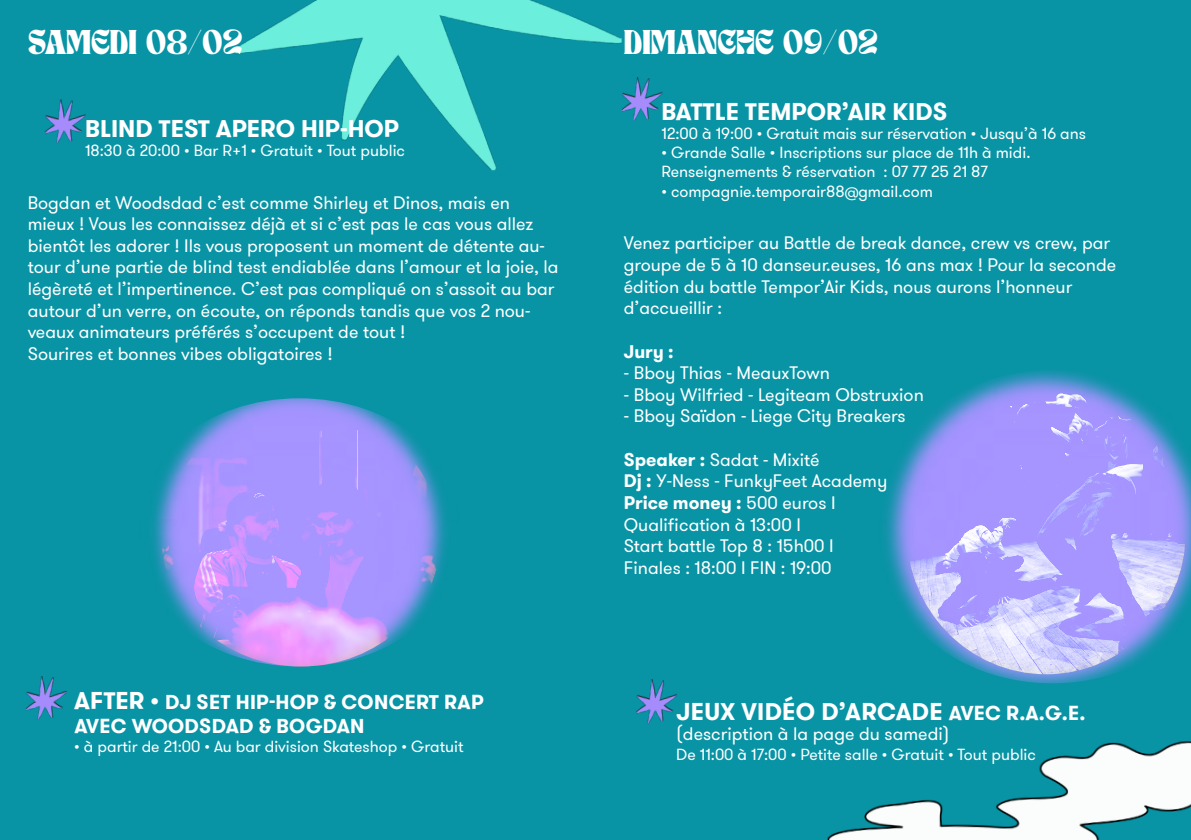
<style>
.page{position:relative;width:1191px;height:840px;background:#fff}
.page>*{position:absolute;margin:0;border:0;box-sizing:border-box;transform-origin:0 0}
.t1{font:700 24px "GT Walsheim Pro";color:#fff}
.t2{font:24px "TAN NIMBUS";color:#fff}
.t3{font:700 20px/24px "GT Walsheim Pro";letter-spacing:.015em;color:#fff}
.t4{font:18px/21.6px "GT Walsheim Pro";color:#fff}
.t5{font:700 18px "GT Walsheim Pro";color:#fff}
.t6{font:16px/19.2px "GT Walsheim Pro";color:#fff}
.s1{font-size:24px}
.s2{font-weight:700}
.s3{font-size:20px}
</style>
<div class="page">
<div style="left:0;top:0;width:605px;height:839px;background:#0894a5"></div>
<div style="left:584px;top:0;width:607px;height:839px;background:#0894a5"></div>
<img style="left:234px;top:0;width:388px;height:171px">
<img style="left:827px;top:741px;width:364px;height:98px">
<img style="left:886px;top:371px;width:305px;height:312px">
<img style="left:907px;top:390px;width:278px;height:284px">
<img style="left:618px;top:74px;width:45px;height:48px">
<img style="left:636px;top:679px;width:42px;height:44px">
<img style="left:154px;top:398px;width:292px;height:183px">
<img style="left:162px;top:408px;width:278px;height:258px">
<img style="left:44px;top:99px;width:42px;height:44px">
<img style="left:26px;top:676px;width:41px;height:44px">
<h1 class="t2" style="left:28px;top:31px;width:216px">SAMEDI 08/02</h1>
<h1 class="t2" style="left:624px;top:31px;width:256px">DIMANCHE 09/02</h1>
<h1 class="t1" style="left:85px;top:113px;width:315px">BLIND TEST APERO HIP-HOP</h1>
<p class="t6" style="left:85px;top:141px;width:321px">18:30 à 20:00 • Bar R+1 • Gratuit • Tout public</p>
<p class="t4" style="left:28px;top:192px;width:532px">Bogdan et Woodsdad c’est comme Shirley et Dinos, mais en mieux ! Vous les connaissez déjà et si c’est pas le cas vous allez bientôt les adorer ! Ils vous proposent un moment de détente au&shy;tour d’une partie de blind test endiablée dans l’amour et la joie, la légèreté et l’impertinence. C’est pas compliqué on s’assoit au bar autour d’un verre, on écoute, on réponds tandis que vos 2 nou&shy;veaux animateurs préférés s’occupent de tout !<br>Sourires et bonnes vibes obligatoires !</p>
<p class="t3" style="left:74px;top:690px;width:411px"><span class="s1">AFTER •</span> DJ SET HIP-HOP &amp; CONCERT RAP<br>AVEC WOODSDAD &amp; BOGDAN</p>
<p class="t6" style="left:74px;top:737px;width:391px">• à partir de 21:00 • Au bar division Skateshop • Gratuit</p>
<h1 class="t1" style="left:661px;top:95px;width:287px">BATTLE TEMPOR’AIR KIDS</h1>
<p class="t6" style="left:661px;top:124px;width:426px">12:00 à 19:00 • Gratuit mais sur réservation • Jusqu’à 16 ans</p>
<p class="t6" style="left:661px;top:143px;width:370px">• Grande Salle • Inscriptions sur place de 11h à midi.<br>Renseignements &amp; réservation : 07 77 25 21 87</p>
<p class="t6" style="left:661px;top:181px;width:273px">• compagnie.temporair88@gmail.com</p>
<p class="t4" style="left:624px;top:233px;width:494px">Venez participer au Battle de break dance, crew vs crew, par groupe de 5 à 10 danseur.euses, 16 ans max ! Pour la seconde édition du battle Tempor’Air Kids, nous aurons l’honneur d’accueillir :</p>
<p class="t5" style="left:624px;top:339px;width:51px">Jury :</p>
<p class="t4" style="left:624px;top:362px;width:207px">- Bboy Thias - MeauxTown</p>
<p class="t4" style="left:624px;top:384px;width:301px">- Bboy Wilfried - Legiteam Obstruxion</p>
<p class="t4" style="left:624px;top:405px;width:283px">- Bboy Saïdon - Liege City Breakers</p>
<p class="t4" style="left:624px;top:449px;width:265px"><span class="s2">Speaker :</span> Sadat - Mixité<br><span class="s2">Dj :</span> Y-Ness - FunkyFeet Academy<br><span class="s2">Price money :</span> 500 euros I<br>Qualification à 13:00 I<br>Start battle Top 8 : 15h00 I<br>Finales : 18:00 I FIN : 19:00</p>
<h1 class="t1" style="left:676px;top:695px;width:410px">JEUX VIDÉO D’ARCADE <span class="s3">AVEC R.A.G.E.</span></h1>
<p class="t4" style="left:676px;top:723px;width:275px">(description à la page du samedi)</p>
<p class="t6" style="left:676px;top:744px;width:361px">De 11:00 à 17:00 • Petite salle • Gratuit • Tout public</p>
</div>
